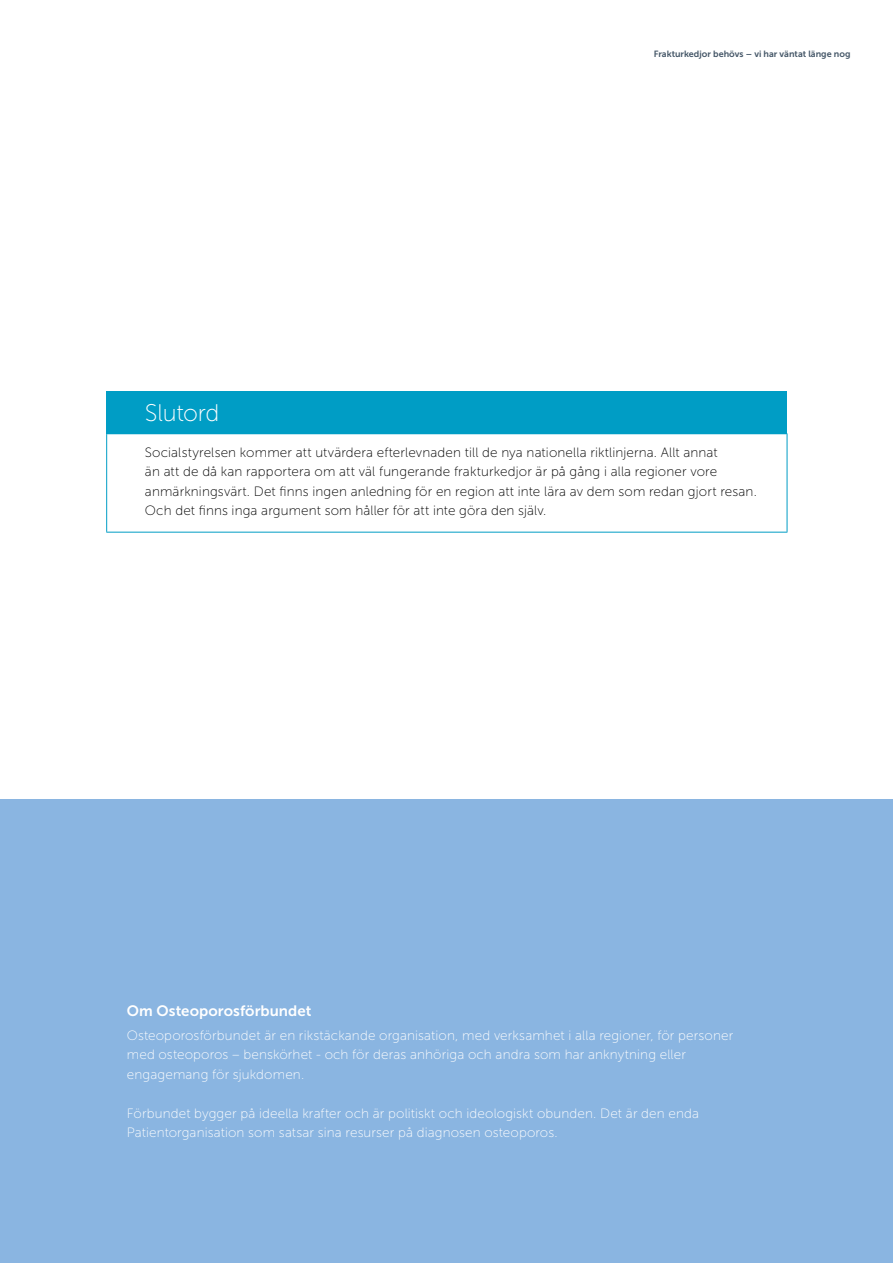
<style>
.page{position:relative;width:893px;height:1263px;background:#fff}
.page>*{position:absolute;margin:0;border:0;box-sizing:border-box;transform-origin:0 0}
.t1{font:24px "Museo Sans 100";letter-spacing:-.015em;color:#fff}
.t2{font:15px "Museo Sans 700";letter-spacing:.005em;color:#fff}
.t3{font:13.5px/19.5px "Museo Sans 100";letter-spacing:.01em;color:#fff}
.t4{font:13.5px/19.5px "Museo Sans 100";letter-spacing:.01em;color:#000}
.t5{font:9px "Museo Sans 700";color:#445667}
</style>
<div class="page">
<div style="left:107px;top:391px;width:680px;height:43px;background:#009dc5"></div>
<hr style="left:106px;top:433px;width:681px;height:1px;background:#009dc5">
<hr style="left:106px;top:434px;width:1px;height:98px;background:#009dc5">
<hr style="left:787px;top:434px;width:1px;height:98px;background:#009dc5">
<hr style="left:106px;top:532px;width:681px;height:1px;background:#009dc5">
<div style="left:0;top:799px;width:893px;height:464px;background:#8ab5e1"></div>
<p class="t5" style="left:654px;top:49px;width:198px">Frakturkedjor behövs – vi har väntat länge nog</p>
<h1 class="t1" style="left:145px;top:400px;width:76px">Slutord</h1>
<p class="t4" style="left:145px;top:442px;width:613px">Socialstyrelsen kommer att utvärdera efterlevnaden till de nya nationella riktlinjerna. Allt annat<br>än att de då kan rapportera om att väl fungerande frakturkedjor är på gång i alla regioner vore anmärkningsvärt. Det finns ingen anledning för en region att inte lära av dem som redan gjort resan.<br>Och det finns inga argument som håller för att inte göra den själv.</p>
<p class="t2" style="left:127px;top:1002px;width:186px">Om Osteoporosförbundet</p>
<p class="t3" style="left:127px;top:1025px;width:608px">Osteoporosförbundet är en rikstäckande organisation, med verksamhet i alla regioner, för personer med osteoporos – benskörhet - och för deras anhöriga och andra som har anknytning eller engagemang för sjukdomen.</p>
<p class="t3" style="left:127px;top:1103px;width:574px">Förbundet bygger på ideella krafter och är politiskt och ideologiskt obunden. Det är den enda<br>Patientorganisation som satsar sina resurser på diagnosen osteoporos.</p>
</div>
